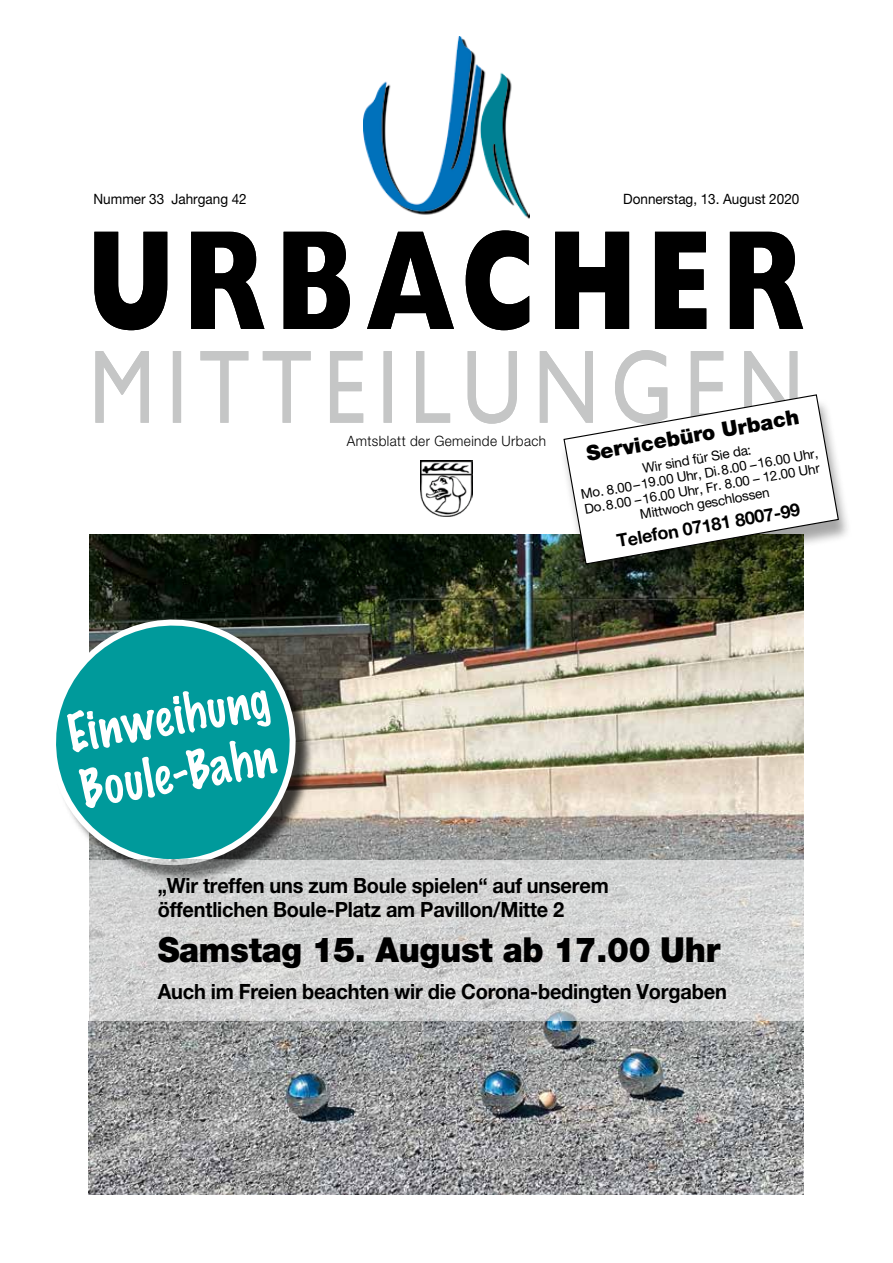
<style>
.page{position:relative;width:893px;height:1263px;background:#fff}
.page>*{position:absolute;margin:0;border:0;box-sizing:border-box;transform-origin:0 0}
.t1{font:100 48px/57px "Marker Felt";color:#fff;scale:.95 1}
.t2{font:900 34.5px "Helvetica Neue LT Pro";letter-spacing:-.01em;color:#000;scale:.95 1}
.t3{font:700 21px/24px "Helvetica Neue LT Pro";letter-spacing:-.01em;color:#000;scale:.95 1}
.t4{font:900 21px "Helvetica Neue LT Pro";color:#000}
.t5{font:700 18px "Helvetica Neue LT Pro";color:#000}
.t6{font:14.25px "Helvetica Neue LT Pro";color:#000;scale:.95 1}
.t7{font:300 14.25px "Helvetica Neue LT Pro";letter-spacing:.03em;color:#000;scale:.95 1}
.t8{font:13.5px/15px "Helvetica Neue LT Pro";color:#000;text-align:center}
</style>
<div class="page">
<img style="left:364px;top:36px;width:165px;height:183px">
<img style="left:421px;top:460px;width:51px;height:56px">
<svg style="left:95px;top:350px;width:702px;height:74px"></svg>
<svg style="left:94px;top:230px;width:709px;height:100px;fill:#000"></svg>
<img style="left:89px;top:535px;width:715px;height:660px">
<svg style="left:89px;top:1021px;width:714px;height:174px"></svg>
<div style="left:52px;top:622px;width:262px;height:262px;background:#000;opacity:.75"></div>
<svg style="left:52px;top:613px;width:250px;height:259px"></svg>
<svg style="left:89px;top:860px;width:715px;height:161px;fill:#d3d3d3"></svg>
<div style="left:559px;top:399px;width:292px;height:187px;background:#000;opacity:.35"></div>
<svg style="left:563px;top:394px;width:277px;height:171px"></svg>
<p class="t6" style="left:94px;top:190px;width:163px">Nummer 33 Jahrgang 42</p>
<p class="t6" style="left:623px;top:190px;width:187px">Donnerstag, 13. August 2020</p>
<h1 class="t1" style="left:63px;top:705px;width:216px;rotate:-10deg">Einweihung<br>Boule-Bahn</h1>
<p class="t7" style="left:347px;top:432px;width:211px">Amtsblatt der Gemeinde Urbach</p>
<p class="t4" style="left:584px;top:441px;width:217px;rotate:-10deg">Servicebüro Urbach</p>
<p class="t8" style="left:577px;top:472px;width:242px;rotate:-10deg">Wir sind für Sie da:<br>Mo. 8.00–19.00 Uhr, Di.8.00 –16.00 Uhr,<br>Do.8.00 –16.00 Uhr, Fr. 8.00 – 12.00 Uhr<br>Mittwoch geschlossen</p>
<p class="t5" style="left:615px;top:530px;width:187px;rotate:-10deg">Telefon 07181 8007-99</p>
<p class="t3" style="left:158px;top:872px;width:476px">„Wir treffen uns zum Boule spielen“ auf unserem öffentlichen Boule-Platz am Pavillon/Mitte 2</p>
<h2 class="t2" style="left:158px;top:929px;width:594px">Samstag 15. August ab 17.00 Uhr</h2>
<p class="t3" style="left:158px;top:978px;width:600px">Auch im Freien beachten wir die Corona-bedingten Vorgaben</p>
</div>
